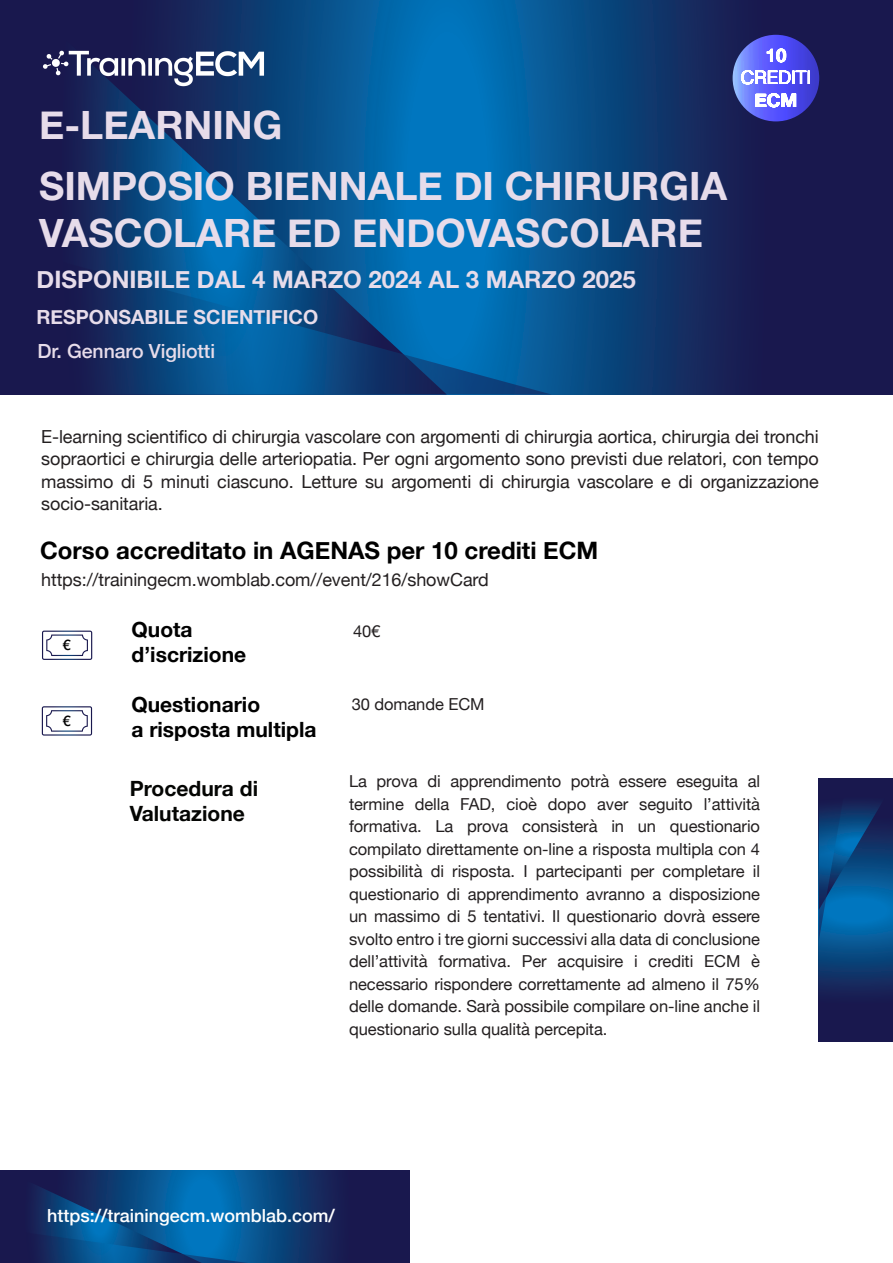
<style>
.page{position:relative;width:893px;height:1263px;background:#fff}
.page>*{position:absolute;margin:0;border:0;box-sizing:border-box;transform-origin:0 0}
.t1{font:700 39px/60.6px "Helvetica Neue";color:#e7dcea}
.t2{font:700 24px "Helvetica Neue";color:#000}
.t3{font:700 24px "Helvetica Neue";color:#e7dcea}
.t4{font:700 21px/25.2px "Helvetica Neue";color:#000}
.t5{font:700 21px/25.2px "Helvetica Neue";color:#040503}
.t6{font:700 19.5px "Helvetica Neue";color:#e7dcea}
.t7{font:500 19.5px "Helvetica Neue";letter-spacing:-.005em;color:#e7dcea}
.t8{font:18.6px "Helvetica Neue";letter-spacing:-.005em;color:#fff}
.t9{font:700 18.6px "Helvetica Neue";color:#fff}
.t10{font:18px/22.5px "Helvetica Neue";letter-spacing:-.005em;color:#231f20;text-align:justify}
.t11{font:500 18px "Helvetica Neue";color:#fff}
.t12{font:16.5px/22.5px "Helvetica Neue";letter-spacing:-.005em;color:#231f20;text-align:justify}
.t13{font:500 14.55px "Helvetica Neue";color:#000}
</style>
<div class="page">
<div style="left:0;top:0;width:893px;height:394px;background:linear-gradient(to bottom,#191c52,#191a50)"></div>
<svg style="left:0;top:0;width:311px;height:245px;background:#0f356d"></svg>
<svg style="left:0;top:245px;width:311px;height:149px;background:#0d407a"></svg>
<svg style="left:415px;top:0;width:286px;height:394px;background:#075592"></svg>
<svg style="left:311px;top:0;width:104px;height:394px;background:#065998"></svg>
<svg style="left:42px;top:631px;width:50px;height:29px"></svg>
<svg style="left:42px;top:706px;width:50px;height:30px"></svg>
<img style="left:39px;top:28px;width:229px;height:81px">
<svg style="left:733px;top:35px;width:86px;height:86px;background:#585bf5"></svg>
<div style="left:819px;top:778px;width:74px;height:263px;background:linear-gradient(to right,#191b50,#191b50)"></div>
<svg style="left:819px;top:778px;width:74px;height:207px;background:#0b4883"></svg>
<div style="left:0;top:1170px;width:409px;height:93px;background:linear-gradient(to bottom,#191a50,#191b50)"></div>
<svg style="left:0;top:1170px;width:322px;height:93px;background:#0a4883"></svg>
<h1 class="t1" style="left:39px;top:96px;width:690px">E-LEARNING<br>SIMPOSIO BIENNALE DI CHIRURGIA</h1>
<h1 class="t1" style="left:39px;top:203px;width:665px">VASCOLARE ED ENDOVASCOLARE</h1>
<h2 class="t3" style="left:37px;top:261px;width:601px">DISPONIBILE DAL 4 MARZO 2024 AL 3 MARZO 2025</h2>
<p class="t6" style="left:37px;top:302px;width:283px">RESPONSABILE SCIENTIFICO</p>
<p class="t7" style="left:38px;top:336px;width:179px">Dr. Gennaro Vigliotti</p>
<p class="t9" style="left:766px;top:41px;width:22px">10</p>
<p class="t8" style="left:741px;top:64px;width:72px">CREDITI</p>
<p class="t9" style="left:755px;top:85px;width:44px">ECM</p>
<p class="t10" style="left:41px;top:426px;width:779px">E-learning scientifico di chirurgia vascolare con argomenti di chirurgia aortica, chirurgia dei tronchi sopraortici e chirurgia delle arteriopatia. Per ogni argomento sono previsti due relatori, con tempo massimo di 5 minuti ciascuno. Letture su argomenti di chirurgia vascolare e di organizzazione socio-sanitaria.</p>
<h2 class="t2" style="left:40px;top:531px;width:560px">Corso accreditato in AGENAS per 10 crediti ECM</h2>
<p class="t10" style="left:41px;top:569px;width:449px">https://trainingecm.womblab.com//event/216/showCard</p>
<p class="t13" style="left:63px;top:633px;width:10px">€</p>
<p class="t13" style="left:62px;top:709px;width:10px">€</p>
<p class="t4" style="left:132px;top:617px;width:116px">Quota d’iscrizione</p>
<p class="t4" style="left:131px;top:693px;width:186px">Questionario<br>a risposta multipla</p>
<p class="t5" style="left:130px;top:776px;width:130px">Procedura di<br>Valutazione</p>
<p class="t12" style="left:353px;top:621px;width:29px">40€</p>
<p class="t12" style="left:352px;top:693px;width:134px">30 domande ECM</p>
<p class="t12" style="left:349px;top:771px;width:413px">La prova di apprendimento potrà essere eseguita al termine della FAD, cioè dopo aver seguito l’attività formativa. La prova consisterà in un questionario compilato direttamente on-line a risposta multipla con 4 possibilità di risposta. I partecipanti per completare il questionario di apprendimento avranno a disposizione un massimo di 5 tentativi. Il questionario dovrà essere svolto entro i tre giorni successivi alla data di conclusione dell’attività formativa. Per acquisire i crediti ECM è necessario rispondere correttamente ad almeno il 75% delle domande. Sarà possibile compilare on-line anche il questionario sulla qualità percepita.</p>
<p class="t11" style="left:47px;top:1201px;width:289px">https://trainingecm.womblab.com/</p>
</div>
